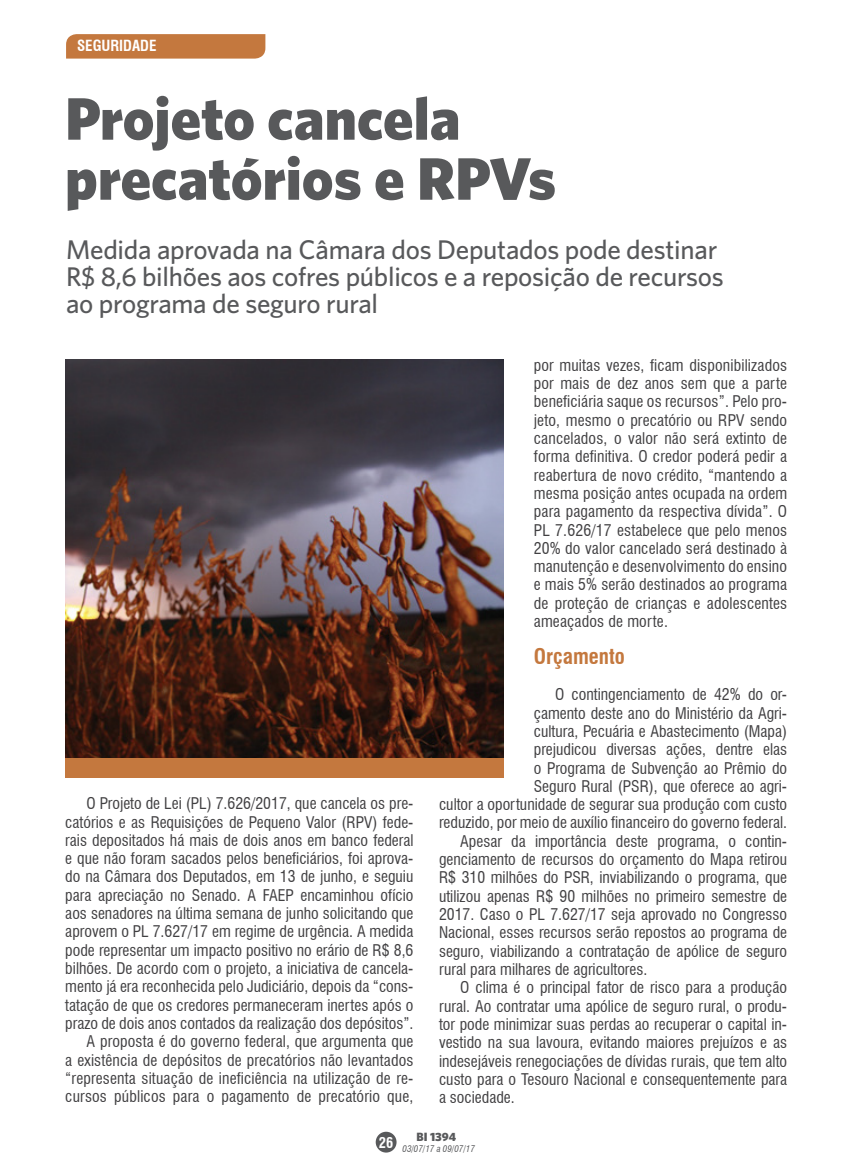
<style>
.page{position:relative;width:851px;height:1170px;background:#fff}
.page>*{position:absolute;margin:0;border:0;box-sizing:border-box;transform-origin:0 0}
.t1{font:900 60px/60px "Whitney HTF";color:#58595b}
.t2{font:500 27px/27px "Whitney HTF";letter-spacing:-.01em;color:#58595b}
.t3{font:700 condensed 21px "Swiss 721 BT";color:#c4783e}
.t4{font:condensed 15.75px/18.3px "Swiss 721 BT";color:#414042;text-align:right}
.t5{font:700 condensed 15px "Swiss 721 BT";color:#fff}
.t6{font:700 condensed 14.4px "Swiss 721 BT";color:#fff}
.t7{font:900 12px "Whitney HTF";color:#58595b}
.t8{font:italic condensed 9px "Swiss 721 BT";color:#58595b}
</style>
<div class="page">
<div style="left:375px;top:1131px;width:21px;height:21px;background:#58595b;border-radius:50%"></div>
<svg style="left:66px;top:34px;width:199px;height:25px;background:#c57b43"></svg>
<img style="left:66px;top:359px;width:437px;height:398px">
<div style="left:65px;top:757px;width:438px;height:20px;background:#c4783e"></div>
<p class="t5" style="left:77px;top:37px;width:81px">SEGURIDADE</p>
<h1 class="t1" style="left:65px;top:87px;width:492px">Projeto cancela precatórios e RPVs</h1>
<h2 class="t2" style="left:66px;top:236px;width:659px">Medida aprovada na Câmara dos Deputados pode destinar<br>R$ 8,6 bilhões aos cofres públicos e a reposição de recursos ao programa de seguro rural</h2>
<p class="t4" style="left:65px;top:794px;width:349px">O Projeto de Lei (PL) 7.626/2017, que cancela os pre&shy;catórios e as Requisições de Pequeno Valor (RPV) fede&shy;rais depositados há mais de dois anos em banco federal e que não foram sacados pelos beneficiários, foi aprova&shy;do na Câmara dos Deputados, em 13 de junho, e seguiu para apreciação no Senado. A FAEP encaminhou ofício aos senadores na última semana de junho solicitando que aprovem o PL 7.627/17 em regime de urgência. A medida pode representar um impacto positivo no erário de R$ 8,6 bilhões. De acordo com o projeto, a iniciativa de cancela&shy;mento já era reconhecida pelo Judiciário, depois da “cons&shy;tatação de que os credores permaneceram inertes após o prazo de dois anos contados da realização dos depósitos”.<br>A proposta é do governo federal, que argumenta que<br>a existência de depósitos de precatórios não levantados “representa situação de ineficiência na utilização de re&shy;cursos públicos para o pagamento de precatório que,</p>
<p class="t4" style="left:533px;top:356px;width:255px;text-align:justify">por muitas vezes, ficam disponibilizados por mais de dez anos sem que a parte beneficiária saque os recursos”. Pelo pro&shy;jeto, mesmo o precatório ou RPV sendo cancelados, o valor não será extinto de forma definitiva. O credor poderá pedir a reabertura de novo crédito, “mantendo a mesma posição antes ocupada na ordem para pagamento da respectiva dívida”. O PL 7.626/17 estabelece que pelo menos 20% do valor cancelado será destinado à manutenção e desenvolvimento do ensino e mais 5% serão destinados ao programa de proteção de crianças e adolescentes ameaçados de morte.</p>
<h3 class="t3" style="left:533px;top:643px;width:92px">Orçamento</h3>
<p class="t4" style="left:555px;top:685px;width:233px">O contingenciamento de 42% do or-</p>
<p class="t4" style="left:533px;top:703px;width:255px">çamento deste ano do Ministério da Agri-</p>
<p class="t4" style="left:533px;top:722px;width:255px">cultura, Pecuária e Abastecimento (Mapa)</p>
<p class="t4" style="left:533px;top:740px;width:255px">prejudicou diversas ações, dentre elas</p>
<p class="t4" style="left:533px;top:758px;width:255px">o Programa de Subvenção ao Prêmio do</p>
<p class="t4" style="left:533px;top:776px;width:255px">Seguro Rural (PSR), que oferece ao agri-</p>
<p class="t4" style="left:439px;top:795px;width:349px">cultor a oportunidade de segurar sua produção com custo</p>
<p class="t4" style="left:439px;top:813px;width:349px">reduzido, por meio de auxílio financeiro do governo federal.</p>
<p class="t4" style="left:460px;top:831px;width:328px">Apesar da importância deste programa, o contin-</p>
<p class="t4" style="left:439px;top:850px;width:349px">genciamento de recursos do orçamento do Mapa retirou</p>
<p class="t4" style="left:439px;top:868px;width:349px">R$ 310 milhões do PSR, inviabilizando o programa, que</p>
<p class="t4" style="left:439px;top:886px;width:349px">utilizou apenas R$ 90 milhões no primeiro semestre de</p>
<p class="t4" style="left:439px;top:905px;width:349px">2017. Caso o PL 7.627/17 seja aprovado no Congresso</p>
<p class="t4" style="left:439px;top:923px;width:349px">Nacional, esses recursos serão repostos ao programa de</p>
<p class="t4" style="left:439px;top:941px;width:349px">seguro, viabilizando a contratação de apólice de seguro</p>
<p class="t4" style="left:439px;top:959px;width:210px">rural para milhares de agricultores.</p>
<p class="t4" style="left:460px;top:978px;width:328px">O clima é o principal fator de risco para a produção</p>
<p class="t4" style="left:439px;top:996px;width:349px">rural. Ao contratar uma apólice de seguro rural, o produ-</p>
<p class="t4" style="left:439px;top:1014px;width:349px">tor pode minimizar suas perdas ao recuperar o capital in-</p>
<p class="t4" style="left:439px;top:1033px;width:349px">vestido na sua lavoura, evitando maiores prejuízos e as</p>
<p class="t4" style="left:439px;top:1051px;width:349px">indesejáveis renegociações de dívidas rurais, que tem alto</p>
<p class="t4" style="left:439px;top:1069px;width:349px">custo para o Tesouro Nacional e consequentemente para</p>
<p class="t4" style="left:439px;top:1088px;width:77px">a sociedade.</p>
<p class="t6" style="left:379px;top:1133px;width:16px">26</p>
<p class="t7" style="left:416px;top:1128px;width:41px">BI 1394</p>
<p class="t8" style="left:402px;top:1143px;width:74px">03/07/17 a 09/07/17</p>
</div>
